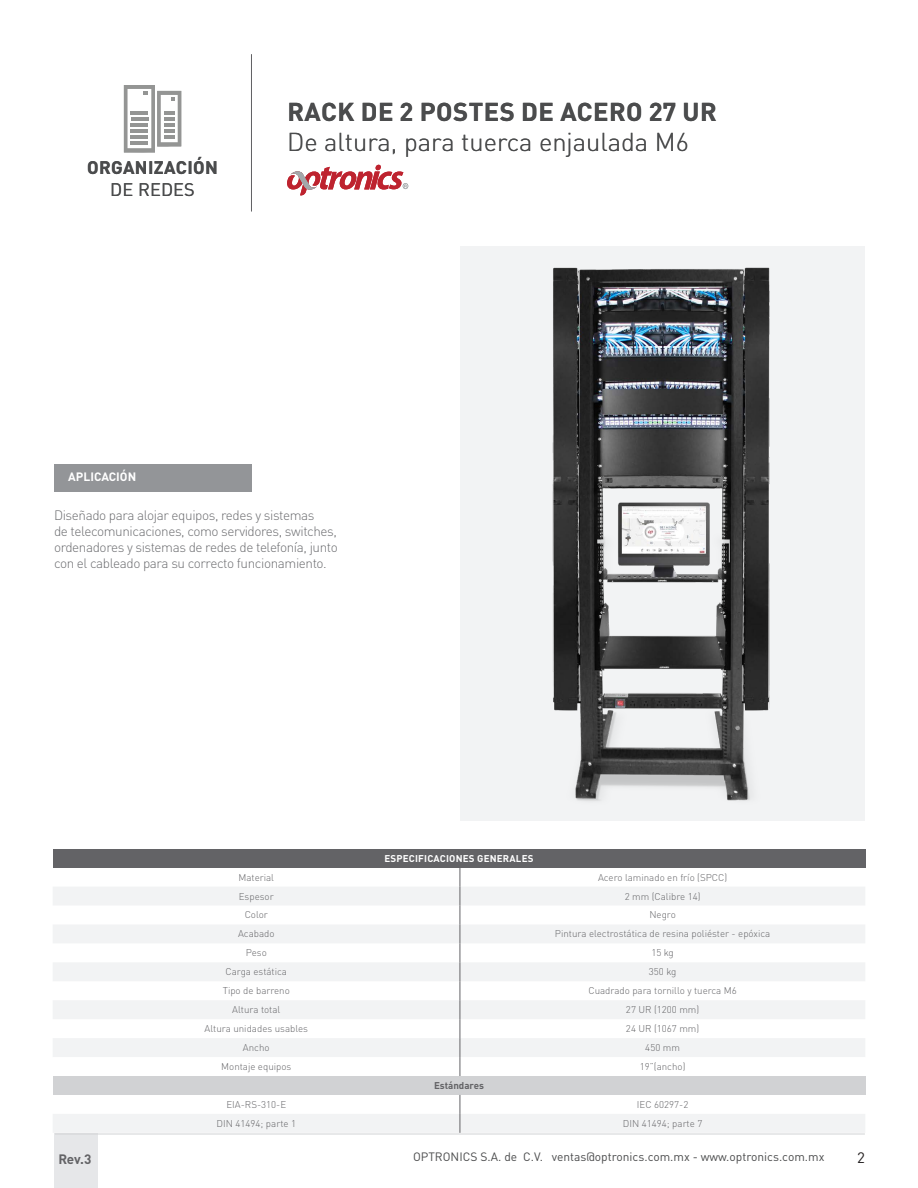
<style>
.page{position:relative;width:918px;height:1188px;background:#fff}
.page>*{position:absolute;margin:0;border:0;box-sizing:border-box;transform-origin:0 0}
.t1{font:300 25.5px "DIN Pro";color:#4b4c4d}
.t2{font:700 25.5px "DIN Pro";letter-spacing:.02em;color:#4b4c4d}
.t3{font:700 18px "DIN Pro";letter-spacing:.02em;color:#4b4c4d}
.t4{font:18px "DIN Pro";letter-spacing:.01em;color:#4b4c4d}
.t5{font:15px "DIN Pro";color:#231f20}
.t6{font:300 13.5px/16.2px "DIN Pro";letter-spacing:-.03em;color:#6c6d70}
.t7{font:700 13.5px "DIN Pro";color:#636366}
.t8{font:12px "DIN Pro";color:#4b4c4d}
.t9{font:700 12px "DIN Pro";color:#fff}
.t10{font:300 9.75px "DIN Pro";color:#636366}
.t11{font:700 9.75px "DIN Pro";letter-spacing:.02em;color:#fff}
.t12{font:700 9.75px "DIN Pro";color:#636366}
</style>
<div class="page">
<div style="left:54px;top:1134px;width:44px;height:54px;background:#e6e7e9"></div>
<hr style="left:55px;top:1134px;width:810px;height:1px;background:#d1d2d4">
<hr style="left:251px;top:54px;width:1px;height:157px;background:#636366">
<svg style="left:287px;top:165px;width:121px;height:30px"></svg>
<svg style="left:124px;top:85px;width:57px;height:68px"></svg>
<div style="left:54px;top:464px;width:198px;height:27px;background:#939598"></div>
<div style="left:460px;top:246px;width:404px;height:574px;background:#f2f3f4"></div>
<img style="left:552px;top:267px;width:218px;height:534px">
<div style="left:53px;top:849px;width:812px;height:19px;background:#636366"></div>
<svg style="left:53px;top:887px;width:812px;height:246px"></svg>
<div style="left:53px;top:1076px;width:812px;height:19px;background:#d1d2d4"></div>
<svg style="left:460px;top:868px;width:1px;height:208px"></svg>
<svg style="left:460px;top:1095px;width:1px;height:38px"></svg>
<h2 class="t3" style="left:87px;top:153px;width:132px">ORGANIZACIÓN</h2>
<h2 class="t4" style="left:110px;top:177px;width:86px">DE REDES</h2>
<h1 class="t2" style="left:287px;top:90px;width:431px">RACK DE 2 POSTES DE ACERO 27 UR</h1>
<h1 class="t1" style="left:287px;top:122px;width:403px">De altura, para tuerca enjaulada M6</h1>
<p class="t9" style="left:68px;top:467px;width:69px">APLICACIÓN</p>
<h3 class="t6" style="left:54px;top:506px;width:285px">Diseñado para alojar equipos, redes y sistemas<br>de telecomunicaciones, como servidores, switches, ordenadores y sistemas de redes de telefonía, junto con el cableado para su correcto funcionamiento.</h3>
<p class="t11" style="left:384px;top:850px;width:151px">ESPECIFICACIONES GENERALES</p>
<p class="t10" style="left:239px;top:870px;width:37px">Material</p>
<p class="t10" style="left:598px;top:870px;width:131px">Acero laminado en frío (SPCC)</p>
<p class="t10" style="left:239px;top:889px;width:36px">Espesor</p>
<p class="t10" style="left:625px;top:889px;width:77px">2 mm (Calibre 14)</p>
<p class="t10" style="left:245px;top:907px;width:25px">Color</p>
<p class="t10" style="left:649px;top:907px;width:28px">Negro</p>
<p class="t10" style="left:238px;top:926px;width:38px">Acabado</p>
<p class="t10" style="left:555px;top:926px;width:217px">Pintura electrostática de resina poliéster - epóxica</p>
<p class="t10" style="left:246px;top:945px;width:23px">Peso</p>
<p class="t10" style="left:651px;top:945px;width:24px">15 kg</p>
<p class="t10" style="left:226px;top:964px;width:63px">Carga estática</p>
<p class="t10" style="left:649px;top:964px;width:29px">350 kg</p>
<p class="t10" style="left:223px;top:983px;width:69px">Tipo de barreno</p>
<p class="t10" style="left:588px;top:983px;width:150px">Cuadrado para tornillo y tuerca M6</p>
<p class="t10" style="left:232px;top:1002px;width:50px">Altura total</p>
<p class="t10" style="left:626px;top:1002px;width:75px">27 UR (1200 mm)</p>
<p class="t10" style="left:205px;top:1021px;width:105px">Altura unidades usables</p>
<p class="t10" style="left:626px;top:1021px;width:75px">24 UR (1067 mm)</p>
<p class="t10" style="left:243px;top:1040px;width:28px">Ancho</p>
<p class="t10" style="left:645px;top:1040px;width:36px">450 mm</p>
<p class="t10" style="left:221px;top:1059px;width:72px">Montaje equipos</p>
<p class="t10" style="left:640px;top:1059px;width:47px">19”(ancho)</p>
<p class="t12" style="left:434px;top:1077px;width:51px">Estándares</p>
<p class="t10" style="left:226px;top:1097px;width:61px">EIA-RS-310-E</p>
<p class="t10" style="left:637px;top:1097px;width:53px">IEC 60297-2</p>
<p class="t10" style="left:217px;top:1116px;width:81px">DIN 41494; parte 1</p>
<p class="t10" style="left:623px;top:1116px;width:81px">DIN 41494; parte 7</p>
<h3 class="t7" style="left:58px;top:1148px;width:34px">Rev.3</h3>
<p class="t8" style="left:413px;top:1149px;width:413px">OPTRONICS S.A. de C.V. ventas@optronics.com.mx - www.optronics.com.mx</p>
<h3 class="t5" style="left:857px;top:1148px;width:9px">2</h3>
</div>
